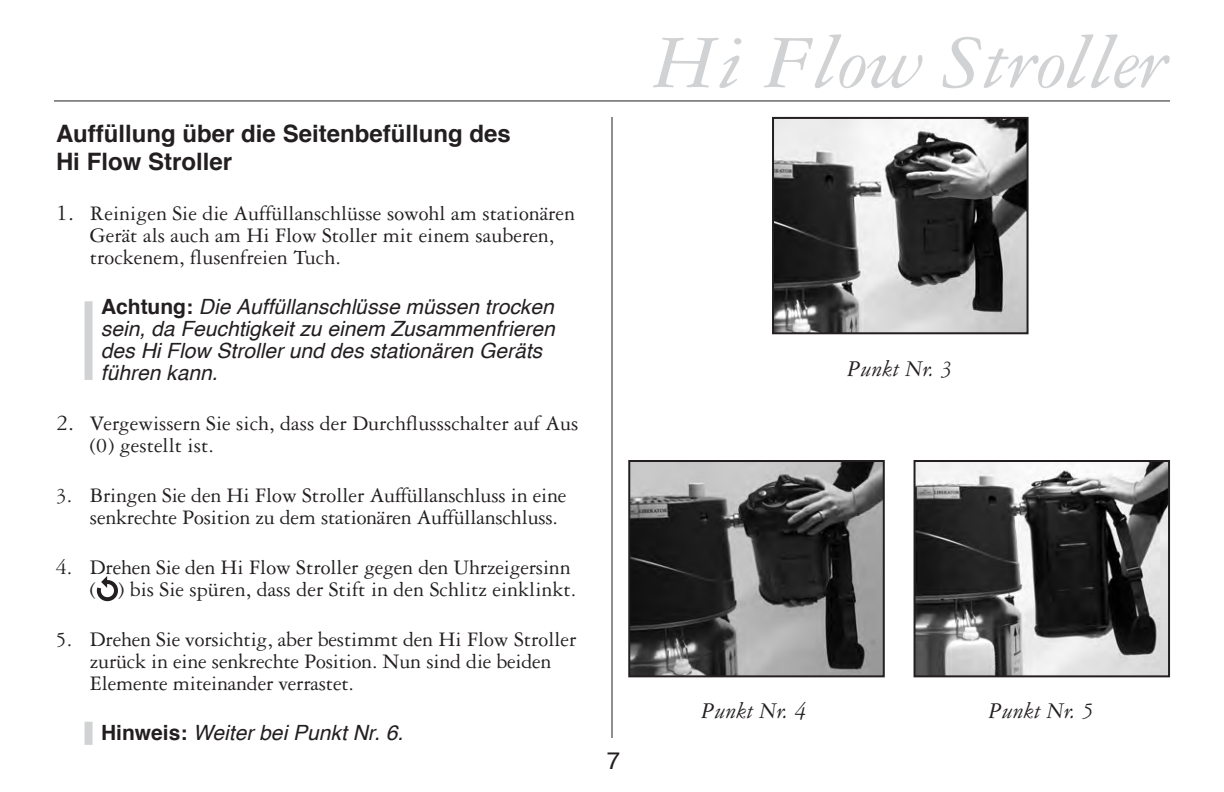
<style>
.page{position:relative;width:1224px;height:792px;background:#fff}
.page>*{position:absolute;margin:0;border:0;box-sizing:border-box;transform-origin:0 0}
.t1{font:italic 80px "Garamond Three";letter-spacing:-.015em;color:#d1d2d4;scale:1.15 1}
.t2{font:700 24px/28px "Helvetica";color:#231f20}
.t3{font:italic 24px "Garamond Three";color:#231f20}
.t4{font:24px "Helvetica";color:#231f20}
.t5{font:22px/22px "Garamond Three";color:#231f20}
.t6{font:italic 21px/22px "Helvetica";color:#231f20}
.s1{font-size:24px}
.s2{font-weight:700;font-style:normal}
</style>
<div class="page">
<hr style="left:612px;top:117px;width:1px;height:621px;background:#231f20">
<hr style="left:54px;top:100px;width:1116px;height:1px;background:#231f20">
<div style="left:85px;top:301px;width:8px;height:79px;background:#d1d2d4"></div>
<svg style="left:96px;top:576px;width:22px;height:26px"></svg>
<div style="left:85px;top:722px;width:8px;height:23px;background:#d1d2d4"></div>
<img style="left:775px;top:120px;width:251px;height:211px">
<div style="left:772px;top:117px;width:257px;height:217px;border:2px solid #231f20"></div>
<img style="left:631px;top:463px;width:251px;height:211px">
<div style="left:628px;top:460px;width:257px;height:217px;border:2px solid #231f20"></div>
<img style="left:917px;top:463px;width:250px;height:211px">
<div style="left:914px;top:460px;width:256px;height:217px;border:2px solid #231f20"></div>
<p class="t2" style="left:56px;top:119px;width:456px">Auffüllung über die Seitenbefüllung des<br>Hi Flow Stroller</p>
<p class="t5" style="left:90px;top:204px;width:487px;text-indent:-34px"><span class="s1">1.</span> Reinigen Sie die Auffüllanschlüsse sowohl am stationären<br>Gerät als auch am Hi Flow Stoller mit einem sauberen, trockenem, flusenfreien Tuch.</p>
<p class="t6" style="left:101px;top:296px;width:456px"><span class="s2">Achtung:</span> Die Auffüllanschlüsse müssen trocken sein, da Feuchtigkeit zu einem Zusammenfrieren des Hi Flow Stroller und des stationären Geräts führen kann.</p>
<p class="t5" style="left:90px;top:414px;width:490px;text-indent:-34px"><span class="s1">2.</span> Vergewissern Sie sich, dass der Durchflussschalter auf Aus (0) gestellt ist.</p>
<p class="t5" style="left:90px;top:486px;width:478px;text-indent:-34px">3. Bringen Sie den Hi Flow Stroller Auffüllanschluss in eine senkrechte Position zu dem stationären Auffüllanschluss.</p>
<p class="t5" style="left:56px;top:558px;width:522px;text-align:right">4. Drehen Sie den Hi Flow Stroller gegen den Uhrzeigersinn ( ) bis Sie spüren, dass der Stift in den Schlitz einklinkt.</p>
<p class="t5" style="left:90px;top:630px;width:488px;text-indent:-34px">5. Drehen Sie vorsichtig, aber bestimmt den Hi Flow Stroller zurück in eine senkrechte Position. Nun sind die beiden<br>Elemente miteinander verrastet.</p>
<p class="t6" style="left:101px;top:722px;width:304px"><span class="s2">Hinweis:</span> Weiter bei Punkt Nr. 6.</p>
<p class="t4" style="left:607px;top:742px;width:15px">7</p>
<h1 class="t1" style="left:652px;top:34px;width:450px">Hi Flow Stroller</h1>
<p class="t3" style="left:847px;top:360px;width:107px">Punkt Nr. 3</p>
<p class="t3" style="left:701px;top:702px;width:107px">Punkt Nr. 4</p>
<p class="t3" style="left:989px;top:702px;width:107px">Punkt Nr. 5</p>
</div>
